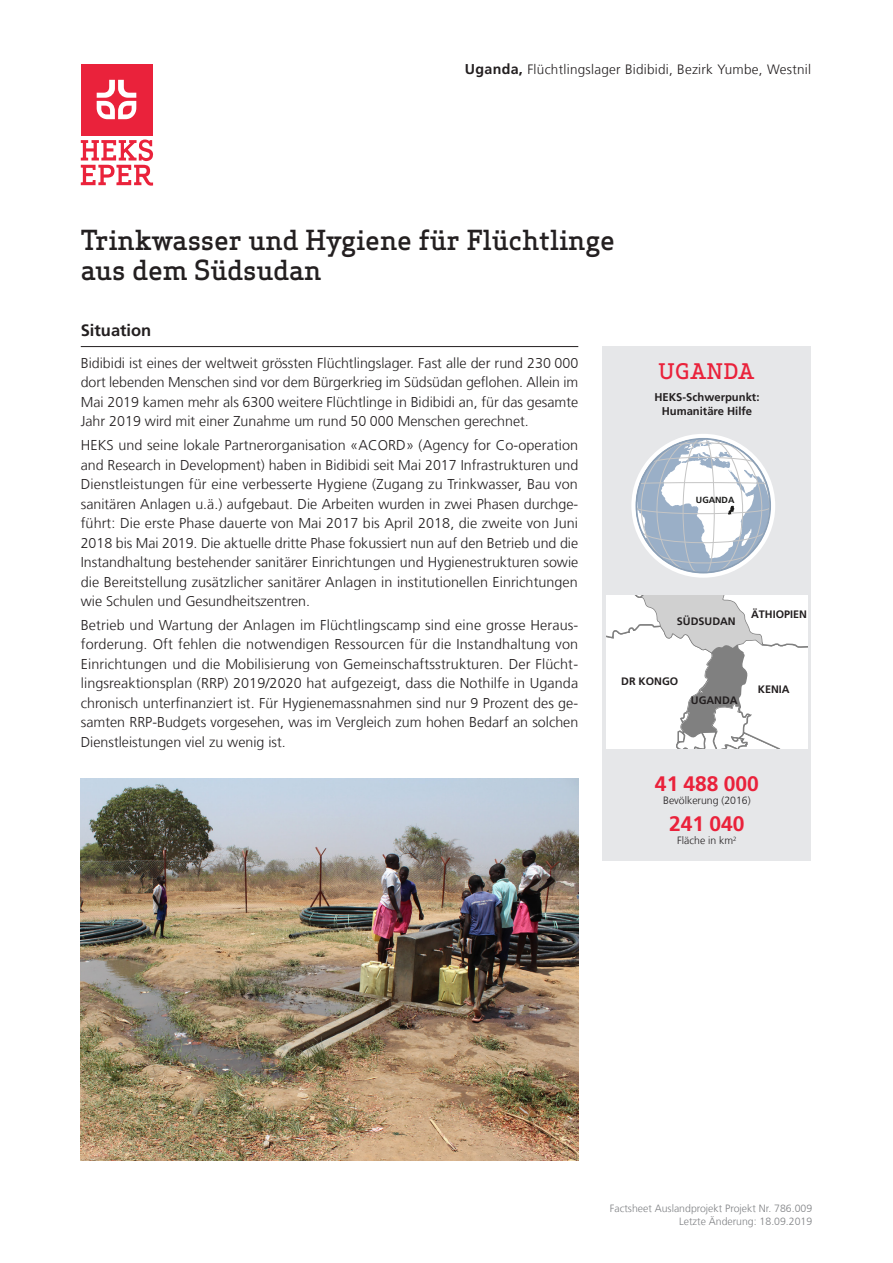
<style>
.page{position:relative;width:893px;height:1263px;background:#fff}
.page>*{position:absolute;margin:0;border:0;box-sizing:border-box;transform-origin:0 0}
.Titel{font:500 27px "Apex Serif";letter-spacing:-.01em;color:#231f20}
.t1{font:700 21px "Frutiger LT Com";color:#ea223b}
.t2{font:500 21px "Apex Serif";letter-spacing:.025em;color:#ea223b}
.Untertitel{font:700 16.5px "Frutiger LT Com";color:#231f20}
.text{font:300 14.25px/19.5px "Frutiger LT Com";color:#231f20;text-align:justify}
.Kopfzeile{font:300 13.5px "Frutiger LT Com";letter-spacing:.02em;color:#231f20}
.t3{font:700 11.25px/13.4px "Frutiger LT Com";color:#231f20;text-align:center}
.t4{font:700 10.8px "Frutiger LT Com";color:#231f20}
.t5{font:300 10.5px/12.6px "Frutiger LT Com";color:#808285;text-align:right}
.t6{font:300 10.5px "Frutiger LT Com";color:#231f20}
.t7{font:700 8.85px "Frutiger LT Com";color:#1b1b1a}
.s1{font-weight:700;font-size:14.25px}
</style>
<div class="page">
<hr style="left:81px;top:346px;width:497px;height:1px;background:#231f20">
<div style="left:603px;top:347px;width:208px;height:514px;background:#e6e7e9"></div>
<svg style="left:606px;top:595px;width:201px;height:154px"></svg>
<svg style="left:636px;top:436px;width:137px;height:137px"></svg>
<div style="left:631px;top:434px;width:144px;height:144px;border:4px solid #fff;border-radius:50%"></div>
<img style="left:81px;top:779px;width:497px;height:382px">
<div style="left:81px;top:64px;width:71px;height:71px;background:#ea223b"></div>
<svg style="left:97px;top:80px;width:39px;height:39px"></svg>
<svg style="left:81px;top:140px;width:72px;height:46px"></svg>
<p class="Kopfzeile" style="left:465px;top:62px;width:348px"><span class="s1">Uganda,</span> Flüchtlingslager Bidibidi, Bezirk Yumbe, Westnil</p>
<p class="Titel" style="left:81px;top:223px;width:536px">Trinkwasser und Hygiene für Flüchtlinge</p>
<p class="Titel" style="left:81px;top:253px;width:242px">aus dem Südsudan</p>
<p class="Untertitel" style="left:81px;top:320px;width:72px">Situation</p>
<p class="text" style="left:81px;top:353px;width:499px">Bidibidi ist eines der weltweit grössten Flüchtlingslager. Fast alle der rund 230 000 dort lebenden Menschen sind vor dem Bürgerkrieg im Südsüdan geflohen. Allein im Mai 2019 kamen mehr als 6300 weitere Flüchtlinge in Bidibidi an, für das gesamte Jahr 2019 wird mit einer Zunahme um rund 50 000 Menschen gerechnet.</p>
<p class="text" style="left:81px;top:435px;width:499px">HEKS und seine lokale Partnerorganisation «ACORD» (Agency for Co-operation and Research in Development) haben in Bidibidi seit Mai 2017 Infrastrukturen und Dienstleistungen für eine verbesserte Hygiene (Zugang zu Trinkwasser, Bau von sanitären Anlagen u.ä.) aufgebaut. Die Arbeiten wurden in zwei Phasen durchge&shy;führt: Die erste Phase dauerte von Mai 2017 bis April 2018, die zweite von Juni 2018 bis Mai 2019. Die aktuelle dritte Phase fokussiert nun auf den Betrieb und die Instandhaltung bestehender sanitärer Einrichtungen und Hygienestrukturen sowie die Bereitstellung zusätzlicher sanitärer Anlagen in institutionellen Einrichtungen wie Schulen und Gesundheitszentren.</p>
<p class="text" style="left:81px;top:615px;width:499px">Betrieb und Wartung der Anlagen im Flüchtlingscamp sind eine grosse Heraus&shy;forderung. Oft fehlen die notwendigen Ressourcen für die Instandhaltung von Einrichtungen und die Mobilisierung von Gemeinschaftsstrukturen. Der Flücht&shy;lingsreaktionsplan (RRP) 2019/2020 hat aufgezeigt, dass die Nothilfe in Uganda chronisch unterfinanziert ist. Für Hygienemassnahmen sind nur 9 Prozent des ge&shy;samten RRP-Budgets vorgesehen, was im Vergleich zum hohen Bedarf an solchen Dienstleistungen viel zu wenig ist.</p>
<p class="t2" style="left:658px;top:358px;width:97px">UGANDA</p>
<p class="t3" style="left:654px;top:391px;width:107px">HEKS-Schwerpunkt:<br>Humanitäre Hilfe</p>
<p class="t7" style="left:696px;top:494px;width:40px">UGANDA</p>
<p class="t4" style="left:677px;top:615px;width:60px">SÜDSUDAN</p>
<p class="t4" style="left:751px;top:608px;width:57px">ÄTHIOPIEN</p>
<p class="t4" style="left:621px;top:674px;width:59px">DR KONGO</p>
<p class="t4" style="left:691px;top:694px;width:48px">UGANDA</p>
<p class="t4" style="left:758px;top:683px;width:33px">KENIA</p>
<p class="t1" style="left:655px;top:771px;width:105px">41 488 000</p>
<p class="t6" style="left:663px;top:794px;width:89px">Bevölkerung (2016)</p>
<p class="t1" style="left:669px;top:811px;width:77px">241 040</p>
<p class="t6" style="left:677px;top:835px;width:61px">Fläche in km<sup>2</sup></p>
<p class="t5" style="left:610px;top:1202px;width:204px">Factsheet Auslandprojekt Projekt Nr. 786.009<br>Letzte Änderung: 18.09.2019</p>
</div>
